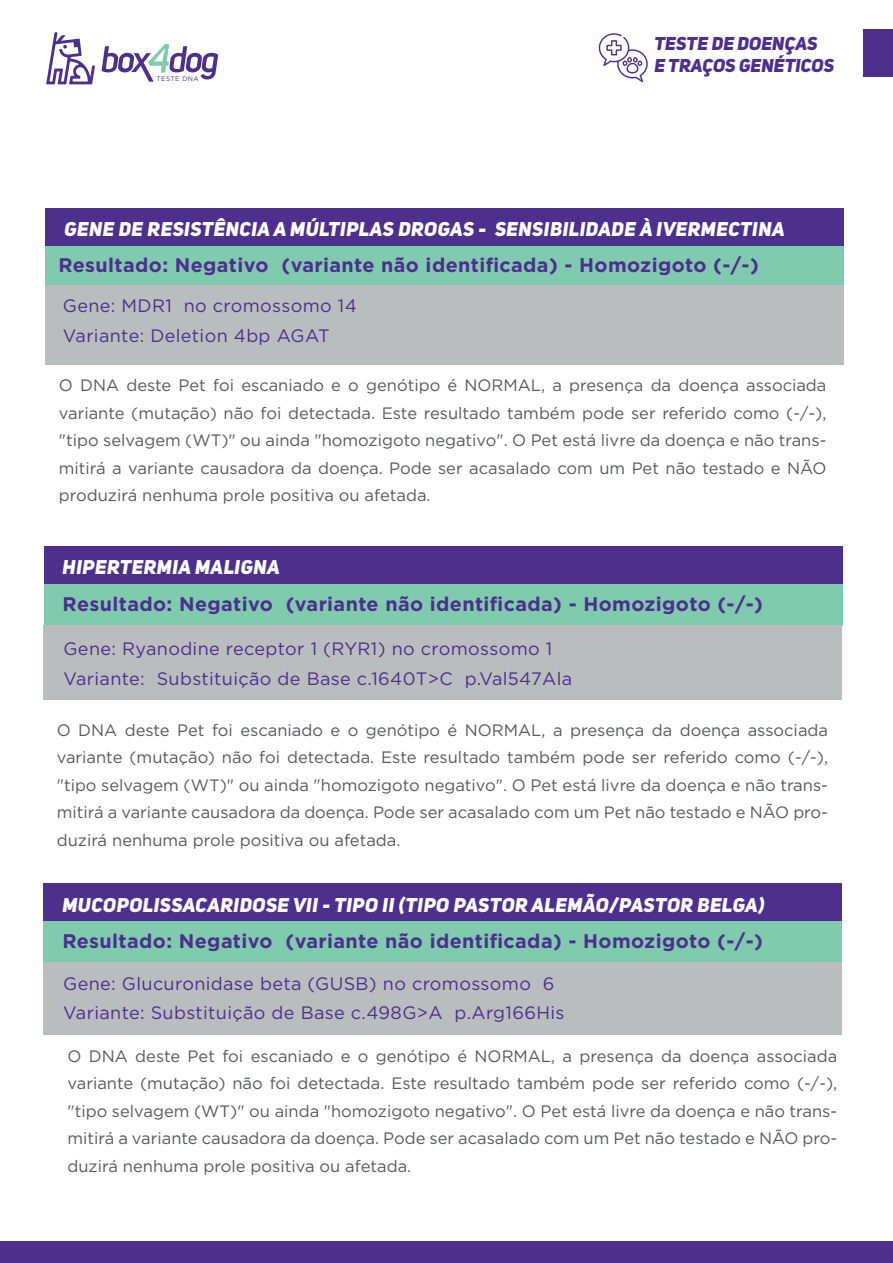
<style>
.page{position:relative;width:893px;height:1263px;background:#fff}
.page>*{position:absolute;margin:0;border:0;box-sizing:border-box;transform-origin:0 0}
.t1{font:700 19.65px "Gotham";letter-spacing:.02em;color:#4d2f8e}
.t2{font:19.65px "Uni Sans Heavy Italic CAPS";letter-spacing:.02em;color:#fff}
.t3{font:18.45px/22px "Uni Sans Heavy Italic CAPS";color:#4d2f8e}
.t4{font:18px/29.7px "Gotham";letter-spacing:.02em;color:#4d2f8e}
.t5{font:16.5px/27.6px "Gotham";color:#58595b;text-align:justify}
.t6{font:6.6px "Gotham";letter-spacing:.06em;color:#4d2f8e}
</style>
<div class="page">
<div style="left:46px;top:209px;width:798px;height:41px;background:#4d2f8e"></div>
<div style="left:46px;top:247px;width:798px;height:39px;background:#80cbae"></div>
<div style="left:46px;top:285px;width:798px;height:79px;background:#babdbd"></div>
<div style="left:44px;top:546px;width:798px;height:41px;background:#4d2f8e"></div>
<div style="left:44px;top:584px;width:798px;height:41px;background:#80cbae"></div>
<div style="left:43px;top:625px;width:799px;height:74px;background:#babdbd"></div>
<div style="left:0;top:1241px;width:893px;height:22px;background:#4d2f8e"></div>
<svg style="left:46px;top:32px;width:49px;height:52px"></svg>
<svg style="left:102px;top:44px;width:116px;height:38px"></svg>
<div style="left:863px;top:29px;width:30px;height:48px;background:#4d2f8e"></div>
<svg style="left:599px;top:33px;width:49px;height:49px"></svg>
<div style="left:44px;top:884px;width:798px;height:41px;background:#4d2f8e"></div>
<div style="left:44px;top:922px;width:798px;height:41px;background:#80cbae"></div>
<div style="left:43px;top:962px;width:798px;height:72px;background:#babdbd"></div>
<p class="t6" style="left:157px;top:74px;width:43px">TESTE DNA</p>
<p class="t3" style="left:654px;top:32px;width:181px">TESTE DE DOENÇAS<br>E TRAÇOS GENÉTICOS</p>
<p class="t2" style="left:64px;top:217px;width:722px">GENE DE RESISTÊNCIA A MÚLTIPLAS DROGAS - SENSIBILIDADE À IVERMECTINA</p>
<p class="t1" style="left:58px;top:252px;width:702px">Resultado: Negativo (variante não identificada) - Homozigoto (-/-)</p>
<p class="t4" style="left:63px;top:291px;width:295px">Gene: MDR1 no cromossomo 14<br>Variante: Deletion 4bp AGAT</p>
<p class="t5" style="left:59px;top:371px;width:769px">O DNA deste Pet foi escaniado e o genótipo é NORMAL, a presença da doença associada variante (mutação) não foi detectada. Este resultado também pode ser referido como (-/-), "tipo selvagem (WT)" ou ainda "homozigoto negativo". O Pet está livre da doença e não trans&shy;mitirá a variante causadora da doença. Pode ser acasalado com um Pet não testado e NÃO produzirá nenhuma prole positiva ou afetada.</p>
<p class="t2" style="left:63px;top:555px;width:219px">HIPERTERMIA MALIGNA</p>
<p class="t1" style="left:63px;top:591px;width:702px">Resultado: Negativo (variante não identificada) - Homozigoto (-/-)</p>
<p class="t4" style="left:64px;top:633px;width:510px">Gene: Ryanodine receptor 1 (RYR1) no cromossomo 1<br>Variante: Substituição de Base c.1640T&gt;C p.Val547Ala</p>
<p class="t5" style="left:57px;top:716px;width:773px">O DNA deste Pet foi escaniado e o genótipo é NORMAL, a presença da doença associada variante (mutação) não foi detectada. Este resultado também pode ser referido como (-/-), "tipo selvagem (WT)" ou ainda "homozigoto negativo". O Pet está livre da doença e não trans&shy;mitirá a variante causadora da doença. Pode ser acasalado com um Pet não testado e NÃO pro&shy;duzirá nenhuma prole positiva ou afetada.</p>
<p class="t2" style="left:62px;top:892px;width:704px">MUCOPOLISSACARIDOSE VII - TIPO II (TIPO PASTOR ALEMÃO/PASTOR BELGA)</p>
<p class="t1" style="left:62px;top:928px;width:702px">Resultado: Negativo (variante não identificada) - Homozigoto (-/-)</p>
<p class="t4" style="left:63px;top:968px;width:503px">Gene: Glucuronidase beta (GUSB) no cromossomo 6<br>Variante: Substituição de Base c.498G&gt;A p.Arg166His</p>
<p class="t5" style="left:68px;top:1041px;width:771px">O DNA deste Pet foi escaniado e o genótipo é NORMAL, a presença da doença associada variante (mutação) não foi detectada. Este resultado também pode ser referido como (-/-), "tipo selvagem (WT)" ou ainda "homozigoto negativo". O Pet está livre da doença e não trans&shy;mitirá a variante causadora da doença. Pode ser acasalado com um Pet não testado e NÃO pro&shy;duzirá nenhuma prole positiva ou afetada.</p>
</div>
